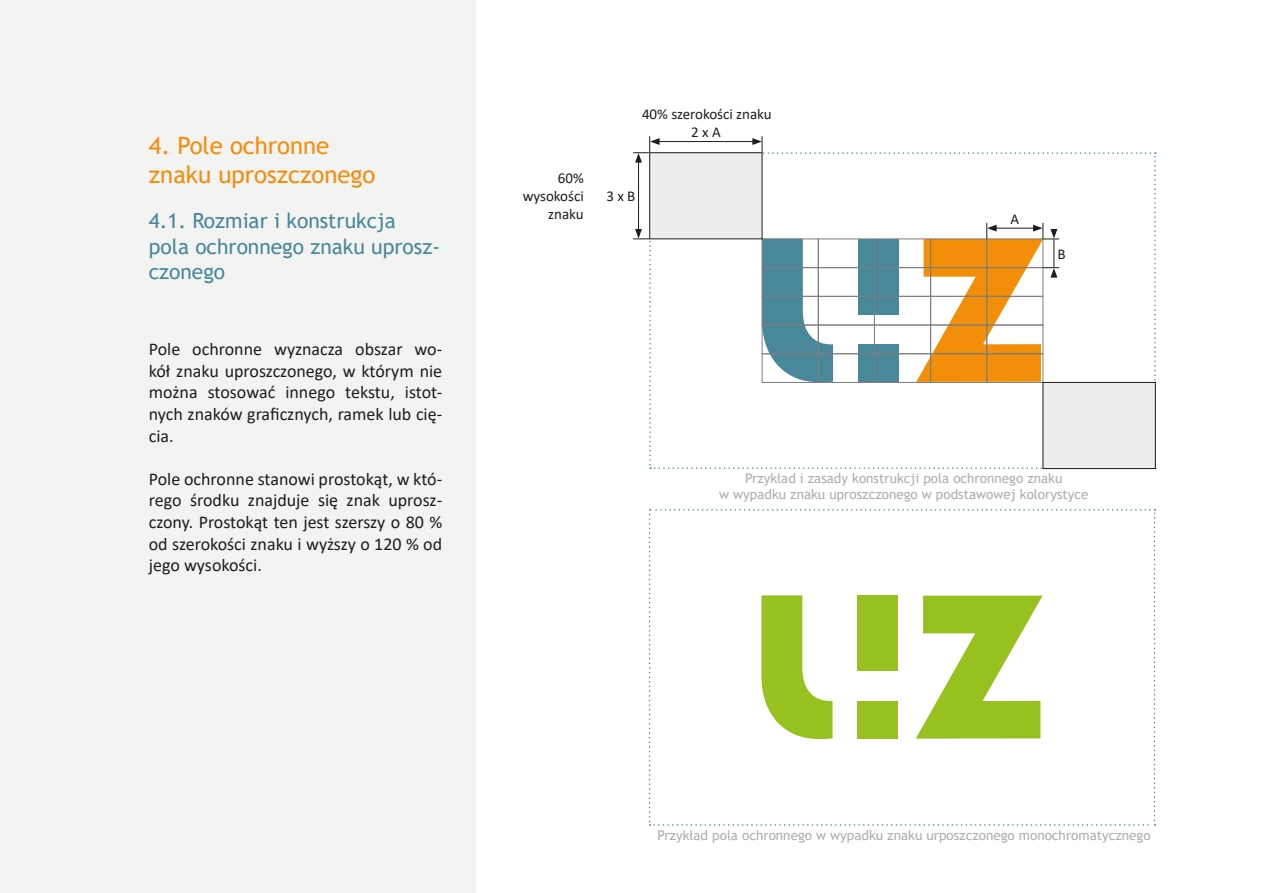
<style>
.page{position:relative;width:1263px;height:893px;background:#fff}
.page>*{position:absolute;margin:0;border:0;box-sizing:border-box;transform-origin:0 0}
.tytek{font:24px/28.8px "Trebuchet MS";color:#f28e0f}
.tytek-2{font:21px/25.2px "Trebuchet MS";color:#48889a}
.t1{font:18px/21.6px "Calibri";color:#1d1d1b;text-align:justify}
.t2{font:15px "Calibri";color:#1d1d1b}
.t3{font:13.5px "Trebuchet MS";color:#aeaeae}
</style>
<div class="page">
<div style="left:0;top:0;width:476px;height:893px;background:#f3f3f2"></div>
<svg style="left:649px;top:509px;width:506px;height:317px"></svg>
<svg style="left:633px;top:136px;width:523px;height:333px"></svg>
<p class="tytek" style="left:149px;top:131px;width:228px">4. Pole ochronne znaku uproszczonego</p>
<p class="tytek-2" style="left:149px;top:208px;width:249px">4.1. Rozmiar i konstrukcja</p>
<p class="tytek-2" style="left:149px;top:233px;width:293px">pola ochronnego znaku uprosz&shy;czonego</p>
<p class="t1" style="left:149px;top:338px;width:295px">Pole ochronne wyznacza obszar wo&shy;kół znaku uproszczonego, w którym nie można stosować innego tekstu, istot&shy;nych znaków graficznych, ramek lub cię&shy;cia.</p>
<p class="t1" style="left:149px;top:467px;width:295px">Pole ochronne stanowi prostokąt, w któ&shy;rego środku znajduje się znak uprosz&shy;czony. Prostokąt ten jest szerszy o 80 % od szerokości znaku i wyższy o 120 % od jego wysokości.</p>
<p class="t2" style="left:558px;top:168px;width:27px">60%</p>
<p class="t2" style="left:523px;top:186px;width:63px">wysokości</p>
<p class="t2" style="left:548px;top:204px;width:37px">znaku</p>
<p class="t2" style="left:642px;top:103px;width:131px">40% szerokości znaku</p>
<p class="t2" style="left:606px;top:186px;width:31px">3 x B</p>
<p class="t2" style="left:691px;top:121px;width:31px">2 x A</p>
<p class="t2" style="left:1010px;top:209px;width:10px">A</p>
<p class="t2" style="left:1057px;top:244px;width:10px">B</p>
<p class="t3" style="left:745px;top:470px;width:319px">Przykład i zasady konstrukcji pola ochronnego znaku</p>
<p class="t3" style="left:719px;top:486px;width:371px">w wypadku znaku uproszczonego w podstawowej kolorystyce</p>
<p class="t3" style="left:657px;top:826px;width:495px">Przykład pola ochronnego w wypadku znaku urposzczonego monochromatycznego</p>
</div>
